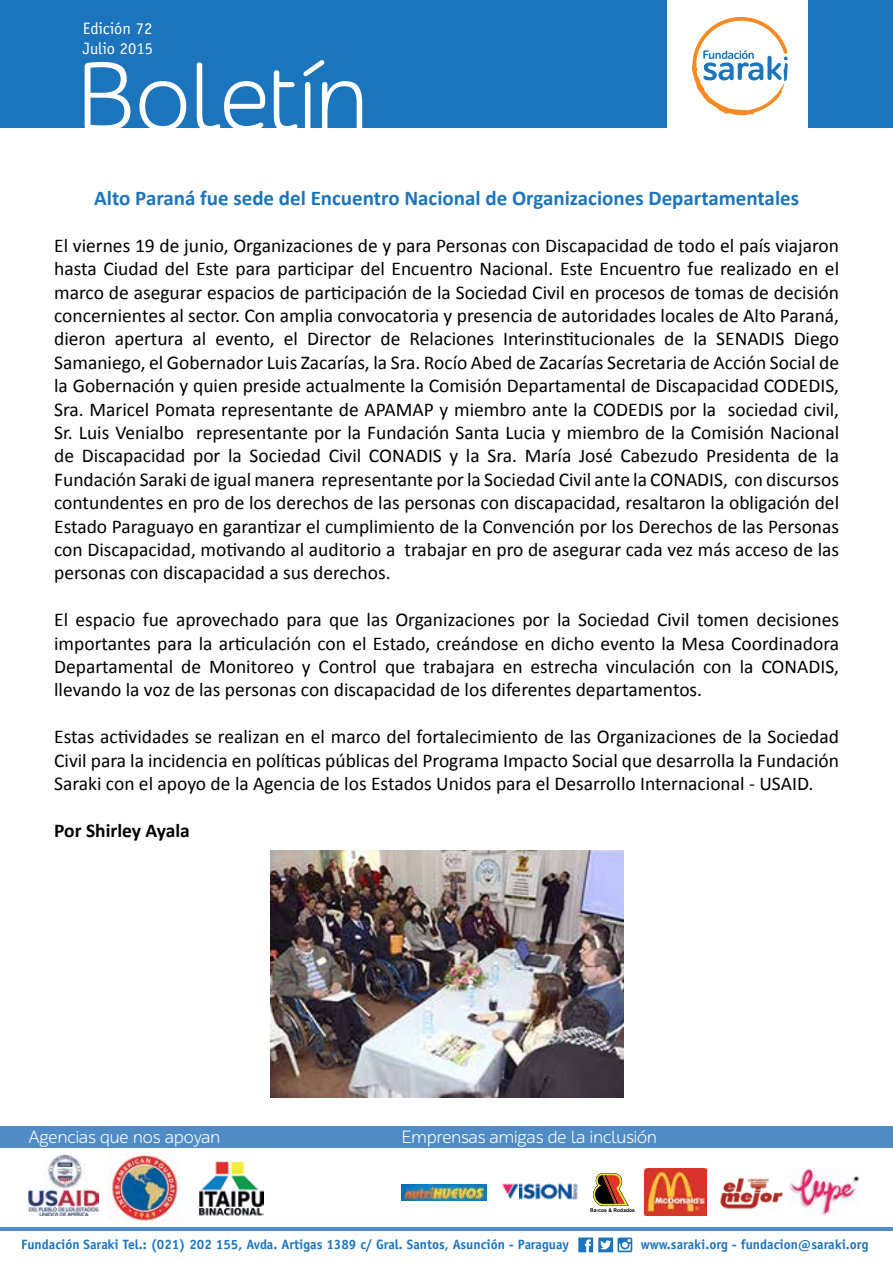
<style>
.page{position:relative;width:893px;height:1263px;background:#fff}
.page>*{position:absolute;margin:0;border:0;box-sizing:border-box;transform-origin:0 0}
.t1{font:98.25px "ALS Schlangesans";color:#fff}
.t2{font:700 21px "Calibri";color:#1c75bc}
.t3{font:19.5px/23.4px "Calibri";color:#000;text-align:justify}
.t4{font:700 19.5px "Calibri";color:#000}
.t5{font:18px "ALS Schlangesans";color:#fff}
.t6{font:16.5px/19.8px "Officina Sans Std";color:#fff}
.t7{font:700 13.5px "Officina Sans Std";color:#1c75bc}
.t8{font:700 5.1px "Arial";color:#000}
</style>
<div class="page">
<div style="left:0;top:0;width:666px;height:128px;background:#1c75bc"></div>
<div style="left:808px;top:0;width:85px;height:128px;background:#1c75bc"></div>
<svg style="left:691px;top:17px;width:97px;height:99px"></svg>
<div style="left:0;top:1126px;width:893px;height:22px;background:#4f8bc4"></div>
<svg style="left:578px;top:1237px;width:54px;height:15px"></svg>
<img style="left:27px;top:1156px;width:72px;height:60px">
<img style="left:108px;top:1153px;width:73px;height:69px">
<img style="left:199px;top:1161px;width:65px;height:55px">
<hr style="left:1px;top:1228px;width:892px;height:3px;background:#4f8bc4">
<img style="left:719px;top:1177px;width:64px;height:33px">
<img style="left:481px;top:1183px;width:97px;height:18px">
<svg style="left:590px;top:1173px;width:39px;height:39px"></svg>
<img style="left:402px;top:1184px;width:84px;height:16px">
<img style="left:645px;top:1169px;width:62px;height:47px">
<img style="left:789px;top:1168px;width:71px;height:48px">
<img style="left:270px;top:850px;width:353px;height:247px">
<p class="t6" style="left:83px;top:19px;width:72px">Edición 72<br>Julio 2015</p>
<h1 class="t1" style="left:77px;top:42px;width:293px">Boletín</h1>
<p class="t2" style="left:94px;top:183px;width:706px">Alto Paraná fue sede del Encuentro Nacional de Organizaciones Departamentales</p>
<p class="t3" style="left:54px;top:233px;width:786px">El viernes 19 de junio, Organizaciones de y para Personas con Discapacidad de todo el país viajaron hasta Ciudad del Este para participar del Encuentro Nacional. Este Encuentro fue realizado en el marco de asegurar espacios de participación de la Sociedad Civil en procesos de tomas de decisión concernientes al sector. Con amplia convocatoria y presencia de autoridades locales de Alto Paraná, dieron apertura al evento, el Director de Relaciones Interinstitucionales de la SENADIS Diego Samaniego, el Gobernador Luis Zacarías, la Sra. Rocío Abed de Zacarías Secretaria de Acción Social de la Gobernación y quien preside actualmente la Comisión Departamental de Discapacidad CODEDIS, Sra. Maricel Pomata representante de APAMAP y miembro ante la CODEDIS por la sociedad civil, Sr. Luis Venialbo representante por la Fundación Santa Lucia y miembro de la Comisión Nacional de Discapacidad por la Sociedad Civil CONADIS y la Sra. María José Cabezudo Presidenta de la Fundación Saraki de igual manera representante por la Sociedad Civil ante la CONADIS, con discursos contundentes en pro de los derechos de las personas con discapacidad, resaltaron la obligación del Estado Paraguayo en garantizar el cumplimiento de la Convención por los Derechos de las Personas con Discapacidad, motivando al auditorio a trabajar en pro de asegurar cada vez más acceso de las personas con discapacidad a sus derechos.</p>
<p class="t3" style="left:54px;top:607px;width:786px">El espacio fue aprovechado para que las Organizaciones por la Sociedad Civil tomen decisiones importantes para la articulación con el Estado, creándose en dicho evento la Mesa Coordinadora Departamental de Monitoreo y Control que trabajara en estrecha vinculación con la CONADIS, llevando la voz de las personas con discapacidad de los diferentes departamentos.</p>
<p class="t3" style="left:54px;top:724px;width:786px">Estas actividades se realizan en el marco del fortalecimiento de las Organizaciones de la Sociedad Civil para la incidencia en políticas públicas del Programa Impacto Social que desarrolla la Fundación Saraki con el apoyo de la Agencia de los Estados Unidos para el Desarrollo Internacional - USAID.</p>
<p class="t4" style="left:54px;top:817px;width:137px">Por Shirley Ayala</p>
<p class="t5" style="left:29px;top:1127px;width:193px">Agencias que nos apoyan</p>
<p class="t5" style="left:402px;top:1127px;width:257px">Emprensas amigas de la inclusión</p>
<p class="t8" style="left:590px;top:1206px;width:47px">Barcos &amp; Rodados</p>
<p class="t7" style="left:21px;top:1236px;width:549px">Fundación Saraki Tel.: (021) 202 155, Avda. Artigas 1389 c/ Gral. Santos, Asunción - Paraguay</p>
<p class="t7" style="left:641px;top:1236px;width:229px">www.saraki.org - fundacion@saraki.org</p>
</div>
